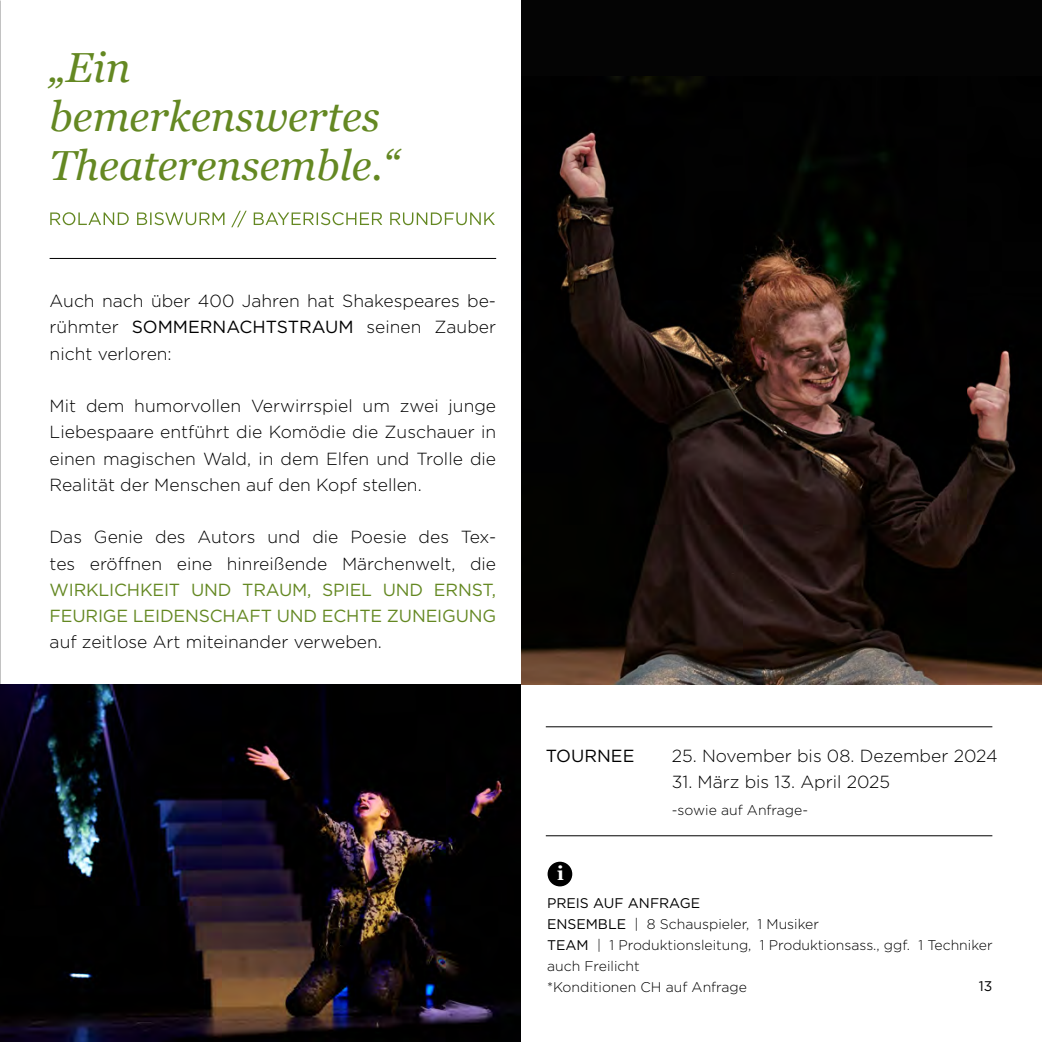
<style>
.page{position:relative;width:1042px;height:1042px;background:#fff}
.page>*{position:absolute;margin:0;border:0;box-sizing:border-box;transform-origin:0 0}
.t1{font:italic 42px/49px "Georgia";color:#648822}
.t2{font:700 19.25px "Georgia";color:#fff}
.t3{font:300 17.5px/26.2px "Gotham";color:#000;text-align:justify}
.t4{font:17.5px/26.2px "Gotham";letter-spacing:-.01em;color:#648822}
.t5{font:17.5px "Gotham";color:#000}
.t6{font:300 14px/21px "Gotham";color:#000}
.t7{font:14px "Gotham";color:#000}
.s1{font-weight:400}
</style>
<div class="page">
<img style="left:0;top:135px;width:1px;height:831px">
<div style="left:547px;top:861px;width:25px;height:25px;background:#000;border-radius:50%"></div>
<hr style="left:546px;top:726px;width:446px;height:1px;background:#000">
<div style="left:521px;top:0;width:521px;height:684px;background:#040404"></div>
<img style="left:521px;top:77px;width:521px;height:607px">
<hr style="left:546px;top:835px;width:446px;height:1px;background:#000">
<img style="left:0;top:684px;width:521px;height:358px">
<hr style="left:50px;top:258px;width:446px;height:1px;background:#000">
<svg style="left:50px;top:211px;width:445px;height:16px"></svg>
<h1 class="t1" style="left:50px;top:41px;width:351px">„Ein bemerkenswertes<br>Theaterensemble.“</h1>
<p class="t3" style="left:50px;top:287px;width:448px">Auch nach über 400 Jahren hat Shakespeares be&shy;rühmter <span class="s1">SOMMERNACHTSTRAUM</span> seinen Zauber nicht verloren:</p>
<p class="t3" style="left:50px;top:392px;width:448px">Mit dem humorvollen Verwirrspiel um zwei junge Liebespaare entführt die Komödie die Zuschauer in einen magischen Wald, in dem Elfen und Trolle die Realität der Menschen auf den Kopf stellen.</p>
<p class="t3" style="left:50px;top:523px;width:448px">Das Genie des Autors und die Poesie des Tex&shy;tes eröffnen eine hinreißende Märchenwelt, die</p>
<p class="t4" style="left:50px;top:576px;width:448px">WIRKLICHKEIT UND TRAUM, SPIEL UND ERNST,<br>FEURIGE LEIDENSCHAFT UND ECHTE ZUNEIGUNG</p>
<p class="t3" style="left:50px;top:628px;width:334px">auf zeitlose Art miteinander verweben.</p>
<p class="t5" style="left:546px;top:744px;width:90px">TOURNEE</p>
<p class="t3" style="left:672px;top:742px;width:327px">25. November bis 08. Dezember 2024</p>
<p class="t3" style="left:672px;top:768px;width:220px">31. März bis 13. April 2025</p>
<p class="t6" style="left:672px;top:799px;width:138px">-sowie auf Anfrage-</p>
<p class="t2" style="left:557px;top:859px;width:8px">i</p>
<p class="t6" style="left:547px;top:892px;width:447px"><span class="s1">PREIS AUF ANFRAGE<br>ENSEMBLE</span> | 8 Schauspieler, 1 Musiker<br><span class="s1">TEAM</span> | 1 Produktionsleitung, 1 Produktionsass., ggf. 1 Techniker auch Freilicht<br>*Konditionen CH auf Anfrage</p>
<p class="t7" style="left:979px;top:977px;width:15px">13</p>
</div>
